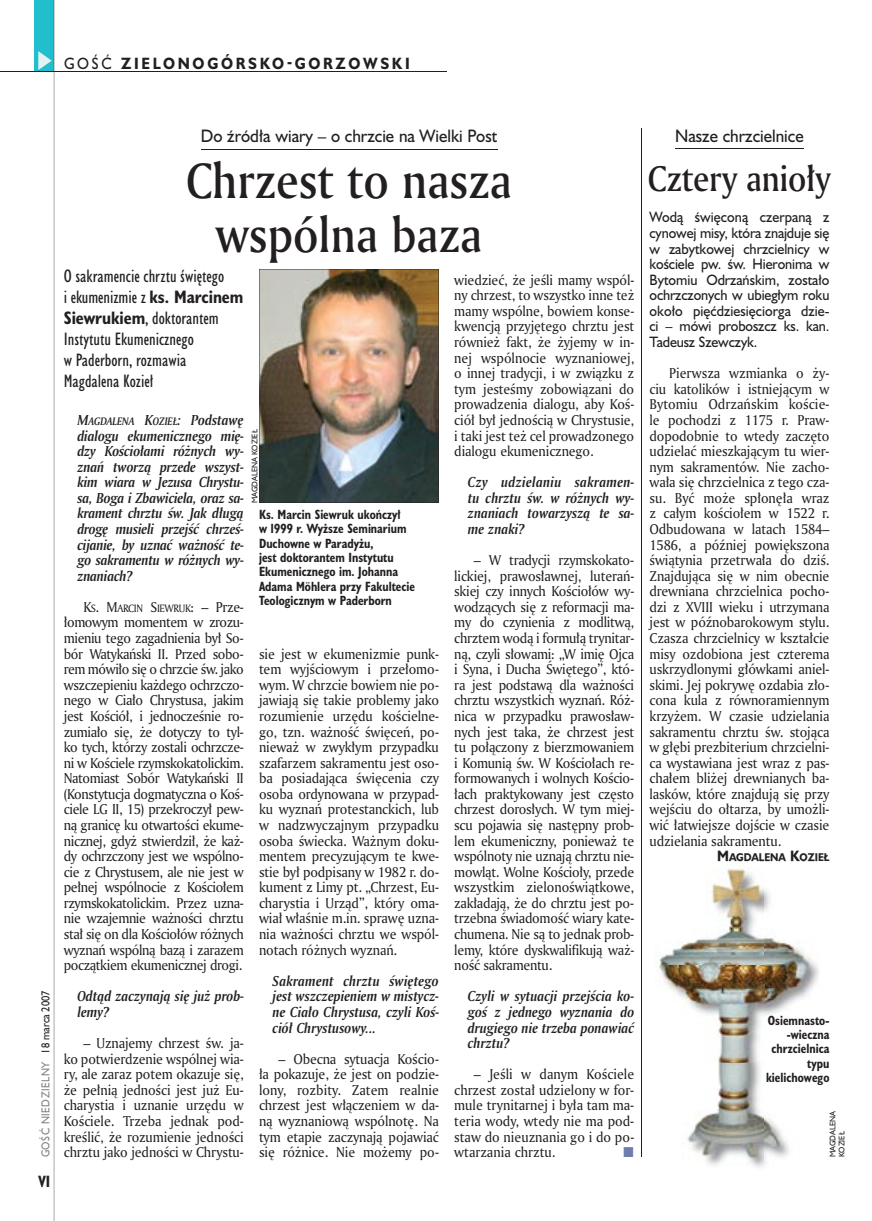
<style>
.page{position:relative;width:872px;height:1221px;background:#fff}
.page>*{position:absolute;margin:0;border:0;box-sizing:border-box;transform-origin:0 0}
.t1{font:48px/54px "Amerigo Md PL";color:#231f20;text-align:center;scale:.9 1}
.t2{font:34.5px "Amerigo Md PL";letter-spacing:-.01em;color:#231f20;scale:.9 1}
.t3{font:16.5px/21px "Humanst 521 Cn PL";color:#231f20}
.t4{font:16.5px "Humanst 521 PL";color:#231f20;scale:.94 1}
.t5{font:700 15px "Humanst 521 PL";letter-spacing:.2em;color:#231f20;scale:.9 1}
.t6{font:700 15px "Humanst 521 Cn PL";color:#231f20;scale:.94 1}
.t7{font:italic 700 13.95px/15.6px "Amerigo PL";color:#231f20;text-align:justify;scale:.94 1}
.t8{font:13.8px/15.6px "Amerigo PL";letter-spacing:-.01em;color:#231f20;text-align:justify;scale:.94 1}
.t9{font:13.8px/15.6px "Humanst 521 PL";letter-spacing:-.01em;color:#231f20;text-align:justify;scale:.94 1}
.t10{font:700 12.3px/14.4px "Humanst 521 Cn PL";color:#231f20;scale:.94 1}
.t11{font:10.5px "Humanst 521 PL";letter-spacing:.05em;color:#808285;scale:.9 1}
.t12{font:italic 700 10.5px "Amerigo PL";color:#231f20;scale:.94 1}
.t13{font:10.35px "Amerigo PL";letter-spacing:-.04em;color:#231f20;scale:.94 1}
.t14{font:700 10.35px "Humanst 521 PL";color:#231f20;scale:.9 1}
.t15{font:7.5px/8.9px "Humanst 521 PL";color:#231f20;scale:.94 1}
.s1{font-weight:400}
.s2{color:#231f20}
.s3{font-weight:700}
.s4{font-size:13.95px}
.s5{font-size:13.8px}
</style>
<div class="page">
<div style="left:35px;top:0;width:19px;height:72px;background:#21becd"></div>
<svg style="left:38px;top:51px;width:14px;height:19px"></svg>
<hr style="left:54px;top:0;width:1px;height:1220px;background:#231f20">
<hr style="left:0;top:72px;width:447px;height:1px;background:#231f20">
<hr style="left:201px;top:149px;width:296px;height:1px;background:#231f20">
<img style="left:259px;top:269px;width:180px;height:234px">
<hr style="left:675px;top:148px;width:128px;height:1px;background:#231f20">
<hr style="left:641px;top:129px;width:1px;height:1027px;background:#231f20">
<img style="left:718px;top:861px;width:99px;height:1px">
<img style="left:658px;top:868px;width:160px;height:293px">
<p class="t5" style="left:64px;top:53px;width:385px"><span class="s1">GOŚĆ</span> ZIELONOGÓRSKO-GORZOWSKI</p>
<p class="t11" style="left:38px;top:1157px;width:187px;rotate:-90deg">GOŚĆ NIEDZIELNY <span class="s2">18 marca 2007</span></p>
<p class="t6" style="left:38px;top:1170px;width:14px">VI</p>
<p class="t4" style="left:201px;top:125px;width:317px">Do źródła wiary – o chrzcie na Wielki Post</p>
<h1 class="t1" style="left:186px;top:153px;width:364px">Chrzest to nasza wspólna baza</h1>
<p class="t3" style="left:64px;top:265px;width:181px">O sakramencie chrztu świętego<br>i ekumenizmie z <span class="s3">ks. Marcinem<br>Siewrukiem</span>, doktorantem<br>Instytutu Ekumenicznego<br>w Paderborn, rozmawia<br>Magdalena Kozieł</p>
<p class="t12" style="left:77px;top:414px;width:178px"><span class="s4">M</span>AGDALENA <span class="s4">K</span>OZIEŁ<span class="s4">: Podstawę</span></p>
<p class="t7" style="left:77px;top:427px;width:179px">dialogu ekumenicznego mię&shy;dzy Kościołami różnych wy&shy;znań tworzą przede wszyst&shy;kim wiara w Jezusa Chrystu&shy;sa, Boga i Zbawiciela, oraz sa&shy;krament chrztu św. Jak długą drogę musieli przejść chrześ&shy;cijanie, by uznać ważność te&shy;go sakramentu w różnych wy&shy;znaniach?</p>
<p class="t13" style="left:83px;top:601px;width:172px"><span class="s5">K</span>S<span class="s5">. M</span>ARCIN <span class="s5">S</span>IEWRUK<span class="s5">: – Prze-</span></p>
<p class="t8" style="left:64px;top:614px;width:193px">łomowym momentem w zrozu&shy;mieniu tego zagadnienia był So&shy;bór Watykański II. Przed sobo&shy;rem mówiło się o chrzcie św. jako wszczepieniu każdego ochrzczo&shy;nego w Ciało Chrystusa, jakim jest Kościół, i jednocześnie ro&shy;zumiało się, że dotyczy to tyl&shy;ko tych, którzy zostali ochrzcze&shy;ni w Kościele rzymskokatolickim.<br>Natomiast Sobór Watykański II (Konstytucja dogmatyczna o Koś&shy;ciele LG II, 15) przekroczył pew&shy;ną granicę ku otwartości ekume&shy;nicznej, gdyż stwierdził, że każ&shy;dy ochrzczony jest we wspólno&shy;cie z Chrystusem, ale nie jest w pełnej wspólnocie z Kościołem rzymskokatolickim. Przez uzna&shy;nie wzajemnie ważności chrztu stał się on dla Kościołów różnych wyznań wspólną bazą i zarazem początkiem ekumenicznej drogi.</p>
<p class="t7" style="left:77px;top:988px;width:179px">Odtąd zaczynają się już prob&shy;lemy?</p>
<p class="t8" style="left:64px;top:1034px;width:193px;text-indent:20px">– Uznajemy chrzest św. ja&shy;ko potwierdzenie wspólnej wia&shy;ry, ale zaraz potem okazuje się, że pełnią jedności jest już Eu&shy;charystia i uznanie urzędu w Kościele. Trzeba jednak pod&shy;kreślić, że rozumienie jedności chrztu jako jedności w Chrystu-</p>
<p class="t15" style="left:250px;top:503px;width:80px;rotate:-90deg">MAGDALENA KOZIEŁ</p>
<p class="t10" style="left:259px;top:506px;width:167px">Ks. Marcin Siewruk ukończył<br>w 1999 r. Wyższe Seminarium<br>Duchowne w Paradyżu,<br>jest doktorantem Instytutu<br>Ekumenicznego im. Johanna<br>Adama Möhlera przy Fakultecie<br>Teologicznym w Paderborn</p>
<p class="t8" style="left:259px;top:645px;width:193px">sie jest w ekumenizmie punk&shy;tem wyjściowym i przełomo&shy;wym. W chrzcie bowiem nie po&shy;jawiają się takie problemy jako rozumienie urzędu kościelne&shy;go, tzn. ważność święceń, po&shy;nieważ w zwykłym przypadku szafarzem sakramentu jest oso&shy;ba posiadająca święcenia czy osoba ordynowana w przypad&shy;ku wyznań protestanckich, lub w nadzwyczajnym przypadku osoba świecka. Ważnym doku&shy;mentem precyzującym te kwe&shy;stie był podpisany w 1982 r. do&shy;kument z Limy pt. „Chrzest, Eu&shy;charystia i Urząd”, który oma&shy;wiał właśnie m.in. sprawę uzna&shy;nia ważności chrztu we wspól&shy;notach różnych wyznań.</p>
<p class="t7" style="left:273px;top:972px;width:179px">Sakrament chrztu świętego jest wszczepieniem w mistycz&shy;ne Ciało Chrystusa, czyli Koś&shy;ciół Chrystusowy...</p>
<p class="t8" style="left:259px;top:1050px;width:193px;text-indent:20px">– Obecna sytuacja Kościo&shy;ła pokazuje, że jest on podzie&shy;lony, rozbity. Zatem realnie chrzest jest włączeniem w da&shy;ną wyznaniową wspólnotę. Na tym etapie zaczynają pojawiać się różnice. Nie możemy po-</p>
<p class="t8" style="left:454px;top:271px;width:193px">wiedzieć, że jeśli mamy wspól&shy;ny chrzest, to wszystko inne też mamy wspólne, bowiem konse&shy;kwencją przyjętego chrztu jest również fakt, że żyjemy w in&shy;nej wspólnocie wyznaniowej, o innej tradycji, i w związku z tym jesteśmy zobowiązani do prowadzenia dialogu, aby Koś&shy;ciół był jednością w Chrystusie, i taki jest też cel prowadzonego dialogu ekumenicznego.</p>
<p class="t7" style="left:468px;top:474px;width:179px">Czy udzielaniu sakramen&shy;tu chrztu św. w różnych wy&shy;znaniach towarzyszą te sa&shy;me znaki?</p>
<p class="t8" style="left:454px;top:552px;width:193px;text-indent:20px">– W tradycji rzymskokato&shy;lickiej, prawosławnej, luterań&shy;skiej czy innych Kościołów wy&shy;wodzących się z reformacji ma&shy;my do czynienia z modlitwą, chrztem wodą i formułą trynitar&shy;ną, czyli słowami: „W imię Ojca i Syna, i Ducha Świętego”, któ&shy;ra jest podstawą dla ważności chrztu wszystkich wyznań. Róż&shy;nica w przypadku prawosław&shy;nych jest taka, że chrzest jest tu połączony z bierzmowaniem i Komunią św. W Kościołach re&shy;formowanych i wolnych Kościo&shy;łach praktykowany jest często chrzest dorosłych. W tym miej&shy;scu pojawia się następny prob&shy;lem ekumeniczny, ponieważ te wspólnoty nie uznają chrztu nie&shy;mowląt. Wolne Kościoły, przede wszystkim zielonoświątkowe, zakładają, że do chrztu jest po&shy;trzebna świadomość wiary kate&shy;chumena. Nie są to jednak prob&shy;lemy, które dyskwalifikują waż&shy;ność sakramentu.</p>
<p class="t7" style="left:468px;top:988px;width:179px">Czyli w sytuacji przejścia ko&shy;goś z jednego wyznania do drugiego nie trzeba ponawiać chrztu?</p>
<p class="t8" style="left:454px;top:1066px;width:193px;text-indent:20px">– Jeśli w danym Kościele chrzest został udzielony w for&shy;mule trynitarnej i była tam ma&shy;teria wody, wtedy nie ma pod&shy;staw do nieuznania go i do po&shy;wtarzania chrztu.</p>
<p class="t4" style="left:675px;top:124px;width:138px">Nasze chrzcielnice</p>
<h2 class="t2" style="left:648px;top:156px;width:205px">Cztery anioły</h2>
<p class="t9" style="left:649px;top:209px;width:193px">Wodą święconą czerpaną z cynowej misy, która znajduje się w zabytkowej chrzcielnicy w kościele pw. św. Hieronima w Bytomiu Odrzańskim, zostało ochrzczonych w ubiegłym roku około pięćdziesięciorga dzie&shy;ci – mówi proboszcz ks. kan.<br>Tadeusz Szewczyk.</p>
<p class="t8" style="left:649px;top:365px;width:193px;text-indent:20px">Pierwsza wzmianka o ży&shy;ciu katolików i istniejącym w Bytomiu Odrzańskim koście&shy;le pochodzi z 1175 r. Praw&shy;dopodobnie to wtedy zaczęto udzielać mieszkającym tu wier&shy;nym sakramentów. Nie zacho&shy;wała się chrzcielnica z tego cza&shy;su. Być może spłonęła wraz z całym kościołem w 1522 r.<br>Odbudowana w latach 1584– 1586, a później powiększona świątynia przetrwała do dziś.<br>Znajdująca się w nim obecnie drewniana chrzcielnica pocho&shy;dzi z XVIII wieku i utrzymana jest w późnobarokowym stylu.<br>Czasza chrzcielnicy w kształcie misy ozdobiona jest czterema uskrzydlonymi główkami aniel&shy;skimi. Jej pokrywę ozdabia zło&shy;cona kula z równoramiennym krzyżem. W czasie udzielania sakramentu chrztu św. stojąca w głębi prezbiterium chrzcielni&shy;ca wystawiana jest wraz z pas&shy;chałem bliżej drewnianych ba&shy;lasków, które znajdują się przy wejściu do ołtarza, by umożli&shy;wić łatwiejsze dojście w czasie udzielania sakramentu.</p>
<p class="t14" style="left:717px;top:850px;width:126px"><span class="s5">M</span>AGDALENA <span class="s5">K</span>OZIEŁ</p>
<p class="t10" style="left:766px;top:1012px;width:69px;text-align:right">Osiemnasto--wieczna chrzcielnica typu kielichowego</p>
<p class="t15" style="left:828px;top:1156px;width:51px;rotate:-90deg">MAGDALENA<br>KOZIEŁ</p>
</div>
